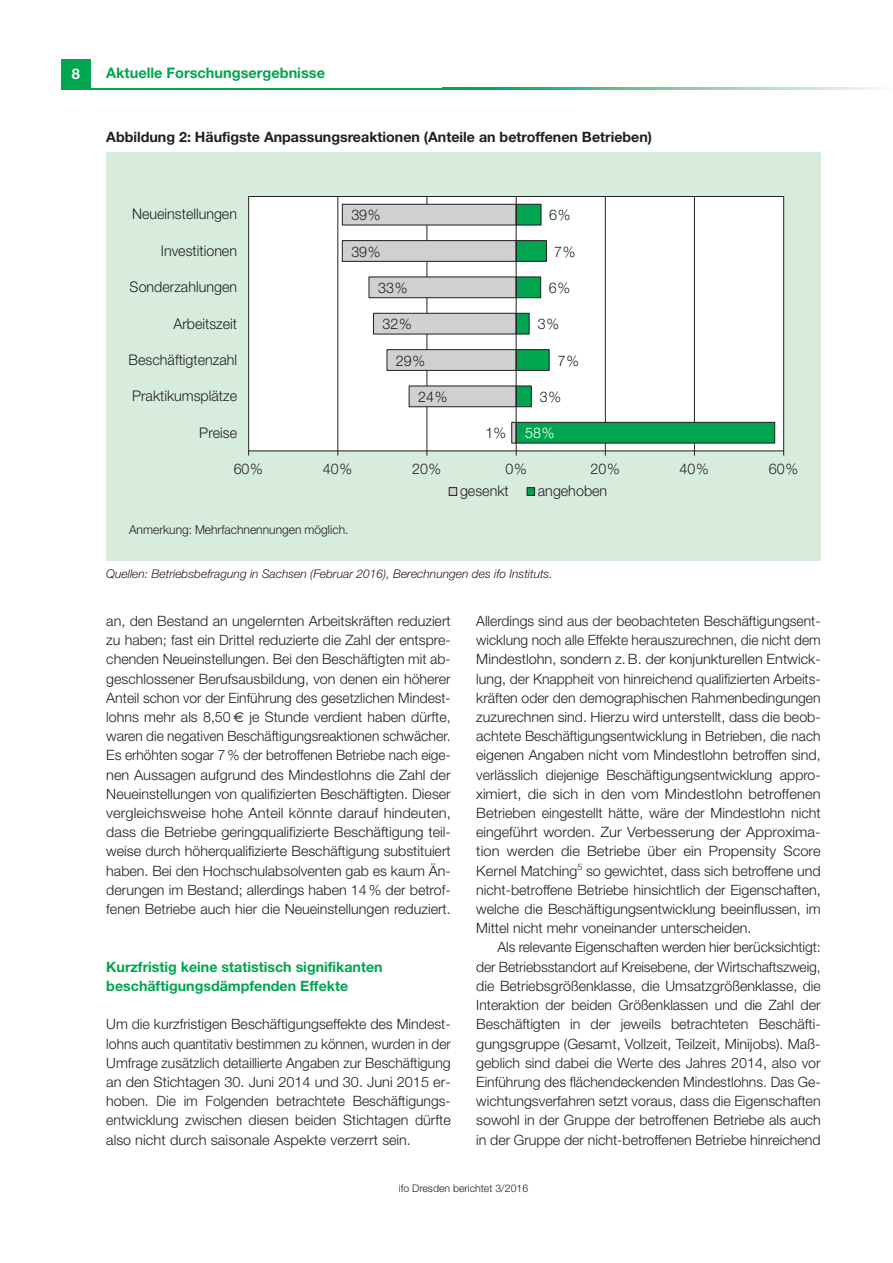
<style>
.page{position:relative;width:893px;height:1263px;background:#fff}
.page>*{position:absolute;margin:0;border:0;box-sizing:border-box;transform-origin:0 0}
.t1{font:300 14.7px "Helvetica Neue";color:#231f20}
.t2{font:300 14.7px "Helvetica Neue";color:#fff}
.t3{font:700 14.7px "Helvetica Neue";color:#fff}
.t4{font:700 14.55px "Helvetica Neue";color:#00a54f}
.t5{font:300 14.25px/19.2px "Helvetica Neue";color:#231f20;text-align:justify}
.t6{font:700 14.25px/19.2px "Helvetica Neue";color:#00a54f}
.t7{font:700 14.25px "Helvetica Neue";color:#231f20}
.t8{font:300 12.3px "Helvetica Neue";color:#231f20}
.t9{font:italic 300 12px "Helvetica Neue";color:#231f20}
.t10{font:300 10.5px "Helvetica Neue";color:#231f20}
.s1{font-family:"Euro Sans";font-weight:400}
</style>
<div class="page">
<div style="left:61px;top:60px;width:30px;height:29px;background:#00a54f"></div>
<hr style="left:61px;top:88px;width:382px;height:1px;background:#00a54f">
<svg style="left:443px;top:88px;width:439px;height:1px"></svg>
<div style="left:106px;top:152px;width:715px;height:408px;background:#d8ecdd"></div>
<div style="left:249px;top:196px;width:535px;height:255px;background:#fff"></div>
<div style="left:248px;top:196px;width:536px;height:255px;border:1px solid #231f20"></div>
<hr style="left:337px;top:196px;width:1px;height:255px;background:#231f20">
<hr style="left:427px;top:196px;width:1px;height:255px;background:#231f20">
<hr style="left:605px;top:196px;width:1px;height:255px;background:#231f20">
<hr style="left:694px;top:196px;width:1px;height:255px;background:#231f20">
<svg style="left:342px;top:203px;width:173px;height:241px"></svg>
<svg style="left:515px;top:203px;width:260px;height:241px"></svg>
<hr style="left:516px;top:196px;width:1px;height:255px;background:#231f20">
<div style="left:449px;top:488px;width:8px;height:7px;background:#cfd0d2"></div>
<div style="left:449px;top:487px;width:8px;height:9px;border:1px solid #231f20"></div>
<div style="left:527px;top:488px;width:8px;height:7px;background:#00a54f"></div>
<div style="left:527px;top:487px;width:8px;height:9px;border:1px solid #231f20"></div>
<p class="t3" style="left:72px;top:68px;width:10px">8</p>
<p class="t4" style="left:106px;top:68px;width:220px">Aktuelle Forschungsergebnisse</p>
<p class="t7" style="left:106px;top:132px;width:547px">Abbildung 2: Häufigste Anpassungsreaktionen (Anteile an betroffenen Betrieben)</p>
<p class="t1" style="left:132px;top:205px;width:107px">Neueinstellungen</p>
<p class="t1" style="left:351px;top:206px;width:31px">39%</p>
<p class="t1" style="left:549px;top:206px;width:23px">6%</p>
<p class="t1" style="left:161px;top:242px;width:78px">Investitionen</p>
<p class="t1" style="left:351px;top:242px;width:31px">39%</p>
<p class="t1" style="left:554px;top:242px;width:23px">7%</p>
<p class="t1" style="left:130px;top:278px;width:109px">Sonderzahlungen</p>
<p class="t1" style="left:378px;top:279px;width:31px">33%</p>
<p class="t1" style="left:549px;top:279px;width:23px">6%</p>
<p class="t1" style="left:173px;top:314px;width:65px">Arbeitszeit</p>
<p class="t1" style="left:383px;top:315px;width:31px">32%</p>
<p class="t1" style="left:538px;top:315px;width:23px">3%</p>
<p class="t1" style="left:129px;top:351px;width:110px">Beschäftigtenzahl</p>
<p class="t1" style="left:396px;top:351px;width:31px">29%</p>
<p class="t1" style="left:558px;top:351px;width:23px">7%</p>
<p class="t1" style="left:132px;top:387px;width:107px">Praktikumsplätze</p>
<p class="t1" style="left:418px;top:388px;width:31px">24%</p>
<p class="t1" style="left:540px;top:388px;width:23px">3%</p>
<p class="t1" style="left:199px;top:423px;width:39px">Preise</p>
<p class="t1" style="left:486px;top:424px;width:22px">1%</p>
<p class="t2" style="left:525px;top:424px;width:31px">58%</p>
<p class="t1" style="left:234px;top:460px;width:31px">60%</p>
<p class="t1" style="left:323px;top:460px;width:31px">40%</p>
<p class="t1" style="left:412px;top:460px;width:31px">20%</p>
<p class="t1" style="left:505px;top:460px;width:23px">0%</p>
<p class="t1" style="left:590px;top:460px;width:31px">20%</p>
<p class="t1" style="left:680px;top:460px;width:31px">40%</p>
<p class="t1" style="left:769px;top:460px;width:31px">60%</p>
<p class="t8" style="left:129px;top:522px;width:221px">Anmerkung: Mehrfachnennungen möglich.</p>
<p class="t1" style="left:460px;top:482px;width:50px">gesenkt</p>
<p class="t1" style="left:538px;top:482px;width:71px">angehoben</p>
<p class="t9" style="left:106px;top:570px;width:448px">Quellen: Betriebsbefragung in Sachsen (Februar 2016), Berechnungen des ifo Instituts.</p>
<p class="t5" style="left:106px;top:613px;width:346px">an, den Bestand an ungelernten Arbeitskräften reduziert zu haben; fast ein Drittel reduzierte die Zahl der entspre&shy;chenden Neueinstellungen. Bei den Beschäftigten mit ab&shy;geschlossener Berufsausbildung, von denen ein höherer Anteil schon vor der Einführung des gesetzlichen Mindest&shy;lohns mehr als 8,50 <span class="s1">€</span> je Stunde verdient haben dürfte, waren die negativen Beschäftigungsreaktionen schwächer.<br>Es erhöhten sogar 7% der betroffenen Betriebe nach eige&shy;nen Aussagen aufgrund des Mindestlohns die Zahl der Neueinstellungen von qualifizierten Beschäftigten. Dieser vergleichsweise hohe Anteil könnte darauf hindeuten, dass die Betriebe geringqualifizierte Beschäftigung teil&shy;weise durch höherqualifizierte Beschäftigung substituiert haben. Bei den Hochschulabsolventen gab es kaum Än&shy;derungen im Bestand; allerdings haben 14% der betrof&shy;fenen Betriebe auch hier die Neueinstellungen reduziert.</p>
<p class="t6" style="left:106px;top:958px;width:278px">Kurzfristig keine statistisch signifikanten beschäftigungsdämpfenden Effekte</p>
<p class="t5" style="left:106px;top:1016px;width:346px">Um die kurzfristigen Beschäftigungseffekte des Mindest&shy;lohns auch quantitativ bestimmen zu können, wurden in der Umfrage zusätzlich detaillierte Angaben zur Beschäftigung an den Stichtagen 30. Juni 2014 und 30. Juni 2015 er&shy;hoben. Die im Folgenden betrachtete Beschäftigungs&shy;entwicklung zwischen diesen beiden Stichtagen dürfte also nicht durch saisonale Aspekte verzerrt sein.</p>
<p class="t5" style="left:476px;top:613px;width:346px">Allerdings sind aus der beobachteten Beschäftigungsent&shy;wicklung noch alle Effekte herauszurechnen, die nicht dem Mindestlohn, sondern z.B. der konjunkturellen Entwick&shy;lung, der Knappheit von hinreichend qualifizierten Arbeits&shy;kräften oder den demographischen Rahmenbedingungen zuzurechnen sind. Hierzu wird unterstellt, dass die beob&shy;achtete Beschäftigungsentwicklung in Betrieben, die nach eigenen Angaben nicht vom Mindestlohn betroffen sind, verlässlich diejenige Beschäftigungsentwicklung appro&shy;ximiert, die sich in den vom Mindestlohn betroffenen Betrieben eingestellt hätte, wäre der Mindestlohn nicht eingeführt worden. Zur Verbesserung der Approxima&shy;tion werden die Betriebe über ein Propensity Score Kernel Matching<sup>5</sup> so gewichtet, dass sich betroffene und nicht-betroffene Betriebe hinsichtlich der Eigenschaften, welche die Beschäftigungsentwicklung beeinflussen, im Mittel nicht mehr voneinander unterscheiden.</p>
<p class="t5" style="left:476px;top:939px;width:346px;text-indent:21px">Als relevante Eigenschaften werden hier berücksichtigt: der Betriebsstandort auf Kreisebene, der Wirtschaftszweig, die Betriebsgrößenklasse, die Umsatzgrößenklasse, die Interaktion der beiden Größenklassen und die Zahl der Beschäftigten in der jeweils betrachteten Beschäfti&shy;gungsgruppe (Gesamt, Vollzeit, Teilzeit, Minijobs). Maß&shy;geblich sind dabei die Werte des Jahres 2014, also vor Einführung des flächendeckenden Mindestlohns. Das Ge&shy;wichtungsverfahren setzt voraus, dass die Eigenschaften sowohl in der Gruppe der betroffenen Betriebe als auch in der Gruppe der nicht-betroffenen Betriebe hinreichend</p>
<p class="t10" style="left:399px;top:1185px;width:131px">ifo Dresden berichtet 3/2016</p>
</div>
